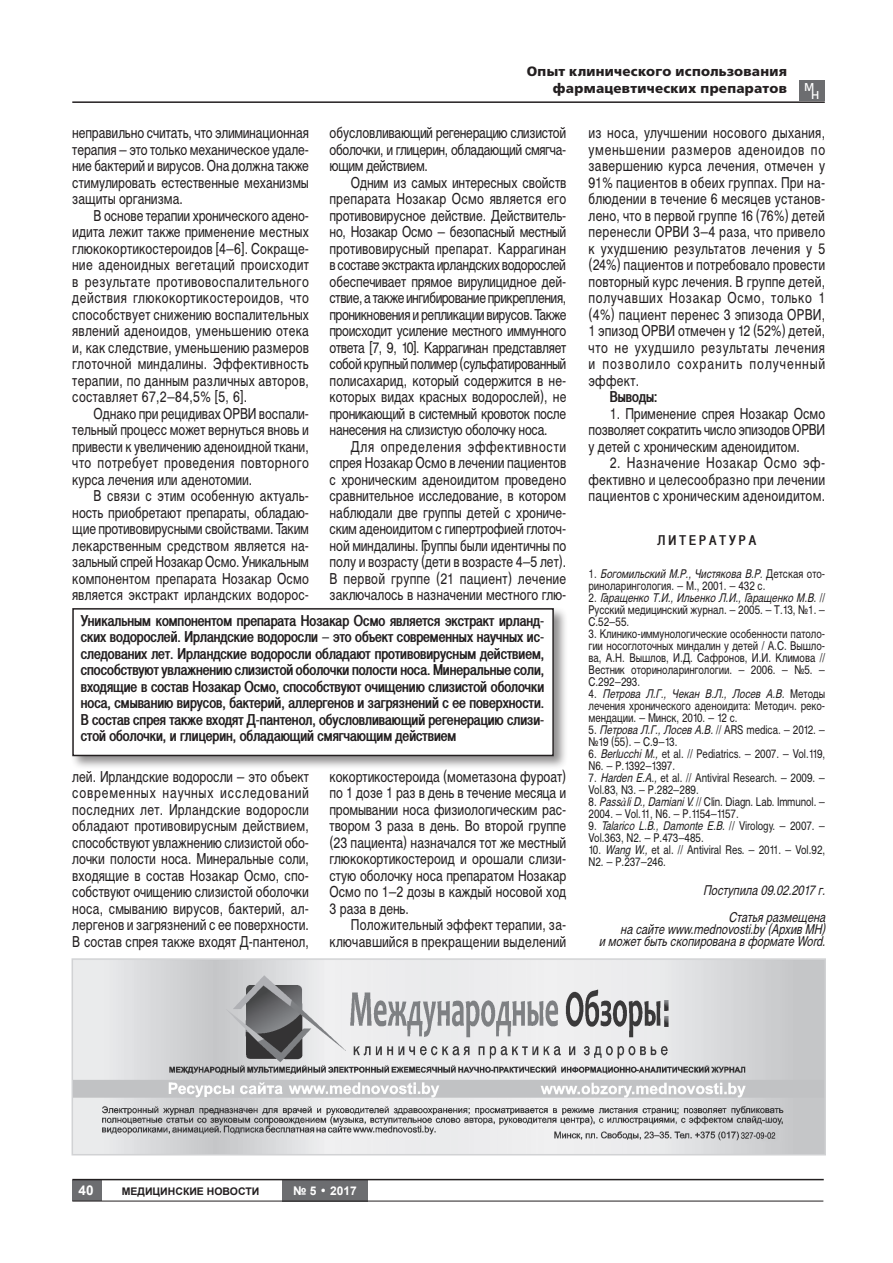
<style>
.page{position:relative;width:893px;height:1263px;background:#fff}
.page>*{position:absolute;margin:0;border:0;box-sizing:border-box;transform-origin:0 0}
.Мн_осн_9{font:15px/16.5px "Helvetica Narrow";color:#231f20;text-align:justify}
.врезка{font:700 15px/16.5px "Helvetica Narrow";color:#231f20;text-align:justify}
.Мн_осн_9-2{font:700 15px "Helvetica Narrow";color:#231f20}
.t1{font:15px "Arial";color:#fff}
.Поступила{font:italic 13.5px "Helvetica Narrow";color:#231f20}
.Верхний_правый_колон{font:700 13.5px "Foreigner";letter-spacing:.02em;color:#231f20}
.ЛитЗаг{font:700 13.5px "Helvetica Narrow";color:#231f20}
.t2{font:700 13.5px "Arial";color:#fff}
.ЛитКурс{font:12px/12px "Helvetica Narrow";color:#231f20}
.ЛитКурс-2{font:12px/12px "Helvetica Narrow";color:#222}
.t3{font:700 12px "Arial";color:#fff}
.t4{font:700 10.5px "Arial";color:#231f20}
.s1{font-style:italic}
.s2{color:#231f20}
.s3{font-family:"Times New Roman";font-style:italic}
</style>
<div class="page">
<hr style="left:72px;top:101px;width:753px;height:2px;background:#231f20">
<div style="left:72px;top:1180px;width:30px;height:21px;background:#6c6d70"></div>
<div style="left:799px;top:80px;width:26px;height:21px;background:#6c6d70"></div>
<div style="left:282px;top:1180px;width:85px;height:21px;background:#6c6d70"></div>
<hr style="left:72px;top:1179px;width:752px;height:1px;background:#231f20">
<hr style="left:72px;top:1201px;width:751px;height:1px;background:#231f20">
<div style="left:70px;top:606px;width:498px;height:164px;background:#231f20;opacity:.5"></div>
<div style="left:73px;top:609px;width:480px;height:146px;background:#fff"></div>
<div style="left:72px;top:608px;width:482px;height:148px;border:2px solid #231f20"></div>
<img style="left:75px;top:961px;width:748px;height:191px">
<div style="left:72px;top:958px;width:754px;height:197px;border:2px solid #d1d2d4"></div>
<p class="Верхний_правый_колон" style="left:527px;top:64px;width:262px">Опыт клинического использования</p>
<p class="Верхний_правый_колон" style="left:553px;top:81px;width:236px">фармацевтических препаратов</p>
<p class="t1" style="left:804px;top:76px;width:12px">м</p>
<p class="t1" style="left:811px;top:84px;width:10px">н</p>
<p class="Мн_осн_9" style="left:72px;top:125px;width:238px">неправильно считать, что элиминационная терапия – это только механическое удале&shy;ние бактерий и вирусов. Она должна также стимулировать естественные механизмы защиты организма.</p>
<p class="Мн_осн_9" style="left:72px;top:207px;width:238px;text-indent:21px">В основе терапии хронического адено&shy;идита лежит также применение местных глюкокортикостероидов [4–6]. Сокраще&shy;ние аденоидных вегетаций происходит в результате противовоспалительного действия глюкокортикостероидов, что способствует снижению воспалительных явлений аденоидов, уменьшению отека и, как следствие, уменьшению размеров глоточной миндалины. Эффективность терапии, по данным различных авторов, составляет 67,2–84,5% [5, 6].</p>
<p class="Мн_осн_9" style="left:72px;top:405px;width:238px;text-indent:21px">Однако при рецидивах ОРВИ воспали&shy;тельный процесс может вернуться вновь и привести к увеличению аденоидной ткани, что потребует проведения повторного курса лечения или аденотомии.</p>
<p class="Мн_осн_9" style="left:72px;top:488px;width:238px;text-indent:21px">В связи с этим особенную актуаль&shy;ность приобретают препараты, обладаю&shy;щие противовирусными свойствами. Таким лекарственным средством является на&shy;зальный спрей Нозакар Осмо. Уникальным компонентом препарата Нозакар Осмо является экстракт ирландских водорос-</p>
<p class="Мн_осн_9" style="left:330px;top:125px;width:238px">обусловливающий регенерацию слизистой оболочки, и глицерин, обладающий смягча&shy;ющим действием.</p>
<p class="Мн_осн_9" style="left:330px;top:174px;width:238px;text-indent:21px">Одним из самых интересных свойств препарата Нозакар Осмо является его противовирусное действие. Действитель&shy;но, Нозакар Осмо – безопасный местный противовирусный препарат. Каррагинан в составе экстракта ирландских водорослей обеспечивает прямое вирулицидное дей&shy;ствие, а также ингибирование прикрепления, проникновения и репликации вирусов. Также происходит усиление местного иммунного ответа [7, 9, 10]. Каррагинан представляет собой крупный полимер (сульфатированный полисахарид, который содержится в не&shy;которых видах красных водорослей), не проникающий в системный кровоток после нанесения на слизистую оболочку носа.</p>
<p class="Мн_осн_9" style="left:330px;top:438px;width:238px;text-indent:21px">Для определения эффективности спрея Нозакар Осмо в лечении пациентов с хроническим аденоидитом проведено сравнительное исследование, в котором наблюдали две группы детей с хрониче&shy;ским аденоидитом с гипертрофией глоточ&shy;ной миндалины. Группы были идентичны по полу и возрасту (дети в возрасте 4–5 лет).<br>В первой группе (21 пациент) лечение заключалось в назначении местного глю-</p>
<p class="врезка" style="left:81px;top:612px;width:465px">Уникальным компонентом препарата Нозакар Осмо является экстракт ирланд&shy;ских водорослей. Ирландские водоросли – это объект современных научных ис&shy;следованих лет. Ирландские водоросли обладают противовирусным действием, способствуют увлажнению слизистой оболочки полости носа. Минеральные соли, входящие в состав Нозакар Осмо, способствуют очищению слизистой оболочки носа, смыванию вирусов, бактерий, аллергенов и загрязнений с ее поверхности.<br>В состав спрея также входят Д-пантенол, обусловливающий регенерацию слизи&shy;стой оболочки, и глицерин, обладающий смягчающим действием</p>
<p class="Мн_осн_9" style="left:72px;top:768px;width:238px">лей. Ирландские водоросли – это объект современных научных исследований последних лет. Ирландские водоросли обладают противовирусным действием, способствуют увлажнению слизистой обо&shy;лочки полости носа. Минеральные соли, входящие в состав Нозакар Осмо, спо&shy;собствуют очищению слизистой оболочки носа, смыванию вирусов, бактерий, ал&shy;лергенов и загрязнений с ее поверхности.<br>В состав спрея также входят Д-пантенол,</p>
<p class="Мн_осн_9" style="left:330px;top:768px;width:238px">кокортикостероида (мометазона фуроат) по 1 дозе 1 раз в день в течение месяца и промывании носа физиологическим рас&shy;твором 3 раза в день. Во второй группе (23 пациента) назначался тот же местный глюкокортикостероид и орошали слизи&shy;стую оболочку носа препаратом Нозакар Осмо по 1–2 дозы в каждый носовой ход 3 раза в день.</p>
<p class="Мн_осн_9" style="left:330px;top:917px;width:238px;text-align:right">Положительный эффект терапии, за&shy;ключавшийся в прекращении выделений</p>
<p class="Мн_осн_9" style="left:588px;top:125px;width:238px">из носа, улучшении носового дыхания, уменьшении размеров аденоидов по завершению курса лечения, отмечен у 91% пациентов в обеих группах. При на&shy;блюдении в течение 6 месяцев установ&shy;лено, что в первой группе 16 (76%) детей перенесли ОРВИ 3–4 раза, что привело к ухудшению результатов лечения у 5 (24%) пациентов и потребовало провести повторный курс лечения. В группе детей, получавших Нозакар Осмо, только 1 (4%) пациент перенес 3 эпизода ОРВИ, 1 эпизод ОРВИ отмечен у 12 (52%) детей, что не ухудшило результаты лечения и позволило сохранить полученный эффект.</p>
<p class="Мн_осн_9-2" style="left:610px;top:388px;width:49px">Выводы:</p>
<p class="Мн_осн_9" style="left:588px;top:405px;width:238px;text-indent:21px">1. Применение спрея Нозакар Осмо позволяет сократить число эпизодов ОРВИ у детей с хроническим аденоидитом.</p>
<p class="Мн_осн_9" style="left:588px;top:455px;width:238px;text-indent:21px">2. Назначение Нозакар Осмо эф&shy;фективно и целесообразно при лечении пациентов с хроническим аденоидитом.</p>
<p class="ЛитЗаг" style="left:658px;top:532px;width:100px">Л И Т Е Р А Т У Р А</p>
<p class="ЛитКурс" style="left:588px;top:568px;width:238px">1. <span class="s1">Богомильский М.Р., Чистякова В.Р.</span> Детская ото&shy;риноларингология. – М., 2001. – 432 с.</p>
<p class="ЛитКурс" style="left:588px;top:592px;width:238px;text-align:justify">2. <span class="s1">Гаращенко Т.И., Ильенко Л.И., Гаращенко М.В.</span> // Русский медицинский журнал. – 2005. – Т.13, №1. – С.52–55.</p>
<p class="ЛитКурс" style="left:588px;top:628px;width:238px;text-align:justify">3. Клинико-иммунологические особенности патоло&shy;гии носоглоточных миндалин у детей / А.С. Вышло&shy;ва, А.Н. Вышлов, И.Д. Сафронов, И.И. Климова // Вестник оториноларингологии. – 2006. – №5. – С.292–293.</p>
<p class="ЛитКурс" style="left:588px;top:688px;width:238px;text-align:justify">4. <span class="s1">Петрова Л.Г., Чекан В.Л., Лосев А.В.</span> Методы лечения хронического аденоидита: Методич. реко&shy;мендации. – Минск, 2010. – 12 с.</p>
<p class="ЛитКурс" style="left:588px;top:724px;width:238px">5. <span class="s1">Петрова Л.Г., Лосев А.В.</span> // ARS medica. – 2012. – №19 (55). – С.9–13.</p>
<p class="ЛитКурс" style="left:588px;top:748px;width:238px">6. <span class="s1">Berlucchi M.,</span> et al. // Pediatrics. – 2007. – Vol.119,<br>N6. – P.1392–1397.</p>
<p class="ЛитКурс-2" style="left:588px;top:772px;width:238px">7. <span class="s1">Harden E.A.,</span> <span class="s2">et al.</span> // Antiviral Research. – 2009. –<br>Vol.83, N3. – P.282–289.</p>
<p class="ЛитКурс" style="left:588px;top:796px;width:238px">8. <span class="s1">Pass</span><span class="s3">à</span><span class="s1">li D., Damiani V.</span> // Clin. Diagn. Lab. Immunol. –<br>2004. – Vol.11, N6. – P.1154–1157.</p>
<p class="ЛитКурс-2" style="left:588px;top:820px;width:238px">9. <span class="s1">Talarico L.B., Damonte E.B.</span> // Virology. – 2007. –<br>Vol.363, N2. – P.473–485<span class="s2">.</span></p>
<p class="ЛитКурс-2" style="left:588px;top:844px;width:238px">10. <span class="s1">Wang W.,</span> <span class="s2">et al.</span> // Antiviral Res. – 2011. – Vol.92,<br>N2. – P.237–246.</p>
<p class="Поступила" style="left:703px;top:882px;width:124px">Поступила 09.02.2017 г.</p>
<p class="Поступила" style="left:728px;top:909px;width:98px">Статья размещена</p>
<p class="Поступила" style="left:620px;top:921px;width:206px">на сайте www.mednovosti.by (Архив МН)</p>
<p class="Поступила" style="left:599px;top:933px;width:228px">и может быть скопирована в формате Word.</p>
<p class="t2" style="left:79px;top:1181px;width:17px">40</p>
<p class="t4" style="left:122px;top:1184px;width:139px">МЕДИЦИНСКИЕ НОВОСТИ</p>
<p class="t3" style="left:293px;top:1183px;width:65px">№ 5 • 2017</p>
</div>
